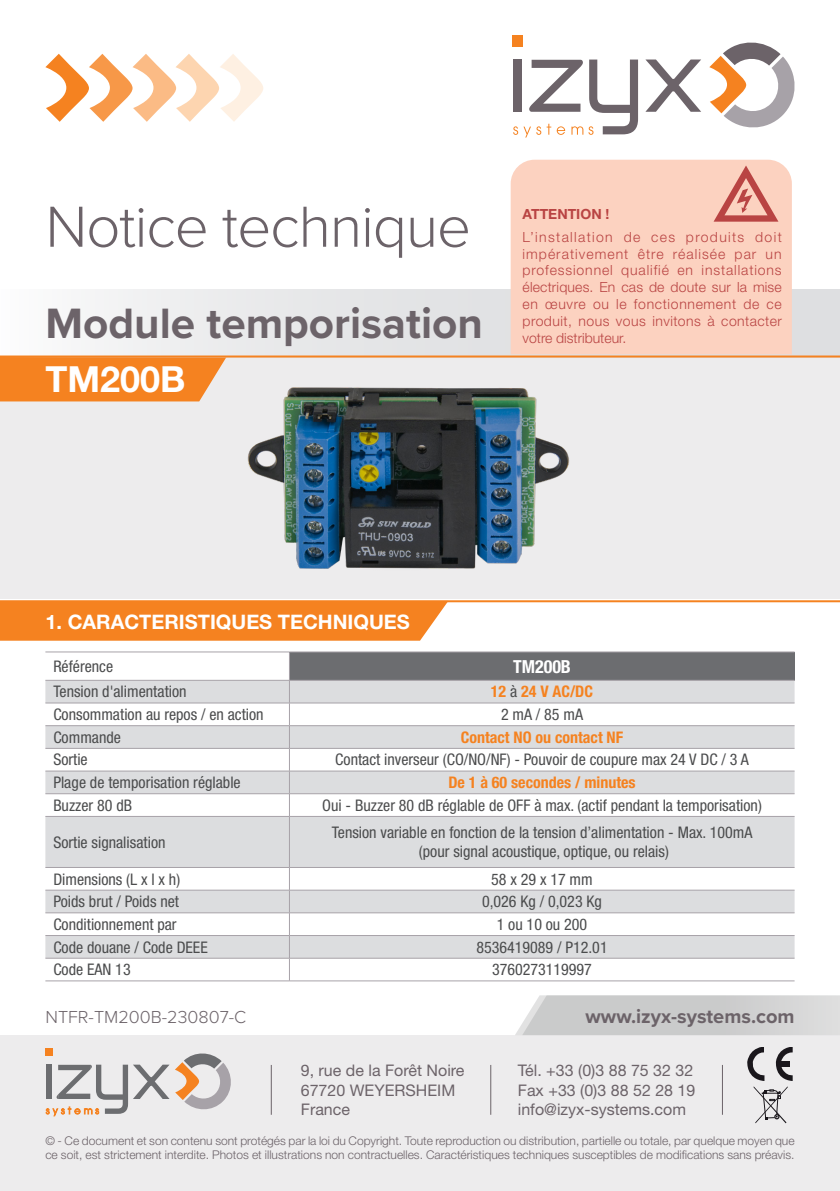
<style>
.page{position:relative;width:840px;height:1191px;background:#fff}
.page>*{position:absolute;margin:0;border:0;box-sizing:border-box;transform-origin:0 0}
.Titre_fiche{font:300 60px "Proxima Nova";letter-spacing:-.02em;color:#6c6369}
.Titre_fiche-2{font:700 44px "Proxima Nova";color:#6c6369}
.Sous-titre-fiche{font:700 36px "Helvetica Neue LT Std";color:#fff}
.Sous-titre-fiche-2{font:700 20px "Helvetica Neue LT Std";color:#fff}
.Titre_fiche-3{font:700 20px "Proxima Nova";color:#6c6369}
.Titre_fiche-4{font:300 18px "Proxima Nova";color:#6c6369}
._1_-_EN_TÊTE_REFS_TABLEAU{font:700 condensed 18px "Helvetica Neue LT Std";color:#fff}
._3_-_CORPS_INTERIEUR_TABLEAU{font:condensed 16px/19.2px "Helvetica Neue LT Std";color:#4b4c4d;text-align:center}
._2_-_LIBELLES_COLONNE_GAUCHE_TABLEAU{font:condensed 16px "Helvetica Neue LT Std";color:#4b4c4d}
.t1{font:16px/19.2px "Helvetica Neue LT Std";color:#6c6369}
._3_-_CORPS_INTERIEUR_TABLEAU-2{font:700 condensed 16px "Helvetica Neue LT Std";color:#f58220}
.t2{font:300 14px/16.8px "Helvetica Neue LT Std";letter-spacing:.03em;color:#b94443;text-align:justify}
.t3{font:700 14px "Helvetica Neue LT Std";color:#b94443}
.t4{font:300 12px/14.4px "Helvetica Neue LT Std";color:#6c6369}
.s1{font-weight:400;color:#4b4c4d}
</style>
<div class="page">
<div style="left:0;top:356px;width:839px;height:243px;background:#edeced"></div>
<svg style="left:0;top:357px;width:227px;height:44px;background:#f4882d"></svg>
<svg style="left:95px;top:289px;width:744px;height:66px;fill:#e6e7e8"></svg>
<hr style="left:0;top:355px;width:839px;height:2px;background:#f58220">
<div style="left:511px;top:35px;width:11px;height:11px;background:#f58220"></div>
<svg style="left:645px;top:59px;width:55px;height:53px"></svg>
<svg style="left:709px;top:42px;width:86px;height:86px"></svg>
<svg style="left:513px;top:60px;width:124px;height:77px"></svg>
<svg style="left:45px;top:54px;width:218px;height:68px"></svg>
<div style="left:0;top:602px;width:448px;height:38px;background:#f58220"></div>
<hr style="left:0;top:600px;width:839px;height:2px;background:#f58220">
<svg style="left:515px;top:995px;width:324px;height:40px;background:#d0d1d1"></svg>
<div style="left:0;top:1035px;width:839px;height:156px;background:#edeced"></div>
<div style="left:45px;top:1048px;width:7px;height:8px;background:#f58220"></div>
<svg style="left:175px;top:1053px;width:56px;height:57px"></svg>
<svg style="left:46px;top:1064px;width:123px;height:52px"></svg>
<hr style="left:270px;top:1065px;width:1px;height:49px;background:#6c6369">
<hr style="left:490px;top:1065px;width:1px;height:49px;background:#6c6369">
<hr style="left:721px;top:1065px;width:1px;height:49px;background:#6c6369">
<svg style="left:747px;top:1047px;width:45px;height:77px"></svg>
<div style="left:510px;top:160px;width:281px;height:194px;background:#fcd2c0"></div>
<svg style="left:713px;top:165px;width:65px;height:57px;background:#e7a599"></svg>
<div style="left:289px;top:652px;width:505px;height:28px;background:#6c6d70"></div>
<svg style="left:45px;top:681px;width:749px;height:277px;fill:#dcdddf"></svg>
<hr style="left:45px;top:651px;width:244px;height:1px;background:#a7a2a8">
<hr style="left:45px;top:680px;width:244px;height:1px;background:#a7a2a8">
<hr style="left:45px;top:702px;width:244px;height:1px;background:#a7a2a8">
<hr style="left:45px;top:725px;width:244px;height:1px;background:#a7a2a8">
<hr style="left:45px;top:748px;width:244px;height:1px;background:#a7a2a8">
<hr style="left:45px;top:770px;width:244px;height:1px;background:#a7a2a8">
<hr style="left:45px;top:793px;width:244px;height:1px;background:#a7a2a8">
<hr style="left:45px;top:816px;width:244px;height:1px;background:#a7a2a8">
<hr style="left:45px;top:867px;width:244px;height:1px;background:#a7a2a8">
<hr style="left:45px;top:889px;width:244px;height:1px;background:#a7a2a8">
<hr style="left:45px;top:912px;width:244px;height:1px;background:#a7a2a8">
<hr style="left:45px;top:935px;width:244px;height:1px;background:#a7a2a8">
<hr style="left:45px;top:958px;width:244px;height:1px;background:#a7a2a8">
<hr style="left:45px;top:980px;width:244px;height:1px;background:#a7a2a8">
<hr style="left:289px;top:702px;width:505px;height:1px;background:#a7a2a8">
<hr style="left:289px;top:725px;width:505px;height:1px;background:#a7a2a8">
<hr style="left:289px;top:748px;width:505px;height:1px;background:#a7a2a8">
<hr style="left:289px;top:770px;width:505px;height:1px;background:#a7a2a8">
<hr style="left:289px;top:793px;width:505px;height:1px;background:#a7a2a8">
<hr style="left:289px;top:816px;width:505px;height:1px;background:#a7a2a8">
<hr style="left:289px;top:816px;width:1px;height:51px;background:#a7a2a8">
<hr style="left:289px;top:867px;width:505px;height:1px;background:#a7a2a8">
<hr style="left:289px;top:889px;width:505px;height:1px;background:#a7a2a8">
<hr style="left:289px;top:912px;width:505px;height:1px;background:#a7a2a8">
<hr style="left:289px;top:935px;width:505px;height:1px;background:#a7a2a8">
<hr style="left:289px;top:958px;width:505px;height:1px;background:#a7a2a8">
<svg style="left:289px;top:867px;width:1px;height:113px"></svg>
<hr style="left:289px;top:980px;width:505px;height:1px;background:#a7a2a8">
<hr style="left:289px;top:651px;width:505px;height:1px;background:#a7a2a8">
<svg style="left:289px;top:652px;width:1px;height:164px"></svg>
<hr style="left:289px;top:680px;width:505px;height:1px;background:#a7a2a8">
<img style="left:247px;top:387px;width:323px;height:182px">
<p class="Titre_fiche" style="left:45px;top:182px;width:427px">Notice technique</p>
<p class="Titre_fiche-2" style="left:45px;top:291px;width:439px">Module temporisation</p>
<p class="Sous-titre-fiche" style="left:45px;top:357px;width:142px">TM200B</p>
<p class="t3" style="left:522px;top:206px;width:88px">ATTENTION !</p>
<p class="t2" style="left:522px;top:228px;width:261px">L’installation de ces produits doit impérativement être réalisée par un professionnel qualifié en installations électriques. En cas de doute sur la mise en œuvre ou le fonctionnement de ce produit, nous vous invitons à contacter votre distributeur.</p>
<p class="Sous-titre-fiche-2" style="left:45px;top:609px;width:366px">1. CARACTERISTIQUES TECHNIQUES</p>
<p class="_2_-_LIBELLES_COLONNE_GAUCHE_TABLEAU" style="left:53px;top:657px;width:61px">Référence</p>
<p class="_1_-_EN_TÊTE_REFS_TABLEAU" style="left:512px;top:655px;width:59px">TM200B</p>
<p class="_2_-_LIBELLES_COLONNE_GAUCHE_TABLEAU" style="left:53px;top:682px;width:135px">Tension d'alimentation</p>
<p class="_3_-_CORPS_INTERIEUR_TABLEAU-2" style="left:490px;top:682px;width:104px">12 <span class="s1">à</span> 24 V AC/DC</p>
<p class="_2_-_LIBELLES_COLONNE_GAUCHE_TABLEAU" style="left:53px;top:705px;width:212px">Consommation au repos / en action</p>
<p class="_3_-_CORPS_INTERIEUR_TABLEAU" style="left:500px;top:704px;width:83px">2 mA / 85 mA</p>
<p class="_2_-_LIBELLES_COLONNE_GAUCHE_TABLEAU" style="left:53px;top:728px;width:69px">Commande</p>
<p class="_3_-_CORPS_INTERIEUR_TABLEAU-2" style="left:460px;top:727px;width:164px">Contact NO ou contact NF</p>
<p class="_2_-_LIBELLES_COLONNE_GAUCHE_TABLEAU" style="left:53px;top:750px;width:36px">Sortie</p>
<p class="_3_-_CORPS_INTERIEUR_TABLEAU" style="left:335px;top:750px;width:414px">Contact inverseur (CO/NO/NF) - Pouvoir de coupure max 24 V DC / 3 A</p>
<p class="_2_-_LIBELLES_COLONNE_GAUCHE_TABLEAU" style="left:53px;top:773px;width:189px">Plage de temporisation réglable</p>
<p class="_3_-_CORPS_INTERIEUR_TABLEAU-2" style="left:448px;top:772px;width:189px">De 1 à 60 secondes / minutes</p>
<p class="_2_-_LIBELLES_COLONNE_GAUCHE_TABLEAU" style="left:53px;top:796px;width:80px">Buzzer 80 dB</p>
<p class="_3_-_CORPS_INTERIEUR_TABLEAU" style="left:322px;top:795px;width:441px">Oui - Buzzer 80 dB réglable de OFF à max. (actif pendant la temporisation)</p>
<p class="_2_-_LIBELLES_COLONNE_GAUCHE_TABLEAU" style="left:53px;top:832px;width:114px">Sortie signalisation</p>
<p class="_3_-_CORPS_INTERIEUR_TABLEAU" style="left:331px;top:822px;width:422px">Tension variable en fonction de la tension d’alimentation - Max. 100mA (pour signal acoustique, optique, ou relais)</p>
<p class="_2_-_LIBELLES_COLONNE_GAUCHE_TABLEAU" style="left:53px;top:869px;width:128px">Dimensions (L x l x h)</p>
<p class="_3_-_CORPS_INTERIEUR_TABLEAU" style="left:491px;top:869px;width:103px">58 x 29 x 17 mm</p>
<p class="_2_-_LIBELLES_COLONNE_GAUCHE_TABLEAU" style="left:53px;top:892px;width:127px">Poids brut / Poids net</p>
<p class="_3_-_CORPS_INTERIEUR_TABLEAU" style="left:482px;top:892px;width:121px">0,026 Kg / 0,023 Kg</p>
<p class="_2_-_LIBELLES_COLONNE_GAUCHE_TABLEAU" style="left:53px;top:915px;width:125px">Conditionnement par</p>
<p class="_3_-_CORPS_INTERIEUR_TABLEAU" style="left:496px;top:914px;width:92px">1 ou 10 ou 200</p>
<p class="_2_-_LIBELLES_COLONNE_GAUCHE_TABLEAU" style="left:53px;top:937px;width:156px">Code douane / Code DEEE</p>
<p class="_3_-_CORPS_INTERIEUR_TABLEAU" style="left:476px;top:937px;width:133px">8536419089 / P12.01</p>
<p class="_2_-_LIBELLES_COLONNE_GAUCHE_TABLEAU" style="left:53px;top:960px;width:79px">Code EAN 13</p>
<p class="_3_-_CORPS_INTERIEUR_TABLEAU" style="left:491px;top:960px;width:101px">3760273119997</p>
<p class="Titre_fiche-4" style="left:45px;top:1003px;width:202px">NTFR-TM200B-230807-C</p>
<p class="Titre_fiche-3" style="left:585px;top:1001px;width:210px">www.izyx-systems.com</p>
<p class="t1" style="left:300px;top:1060px;width:165px">9, rue de la Forêt Noire<br>67720 WEYERSHEIM<br>France</p>
<p class="t1" style="left:517px;top:1060px;width:179px">Tél. +33 (0)3 88 75 32 32<br>Fax +33 (0)3 88 52 28 19 info@izyx-systems.com</p>
<p class="t4" style="left:45px;top:1133px;width:750px">© - Ce document et son contenu sont protégés par la loi du Copyright. Toute reproduction ou distribution, partielle ou totale, par quelque moyen que ce soit, est strictement interdite. Photos et illustrations non contractuelles. Caractéristiques techniques susceptibles de modifications sans préavis.</p>
</div>
